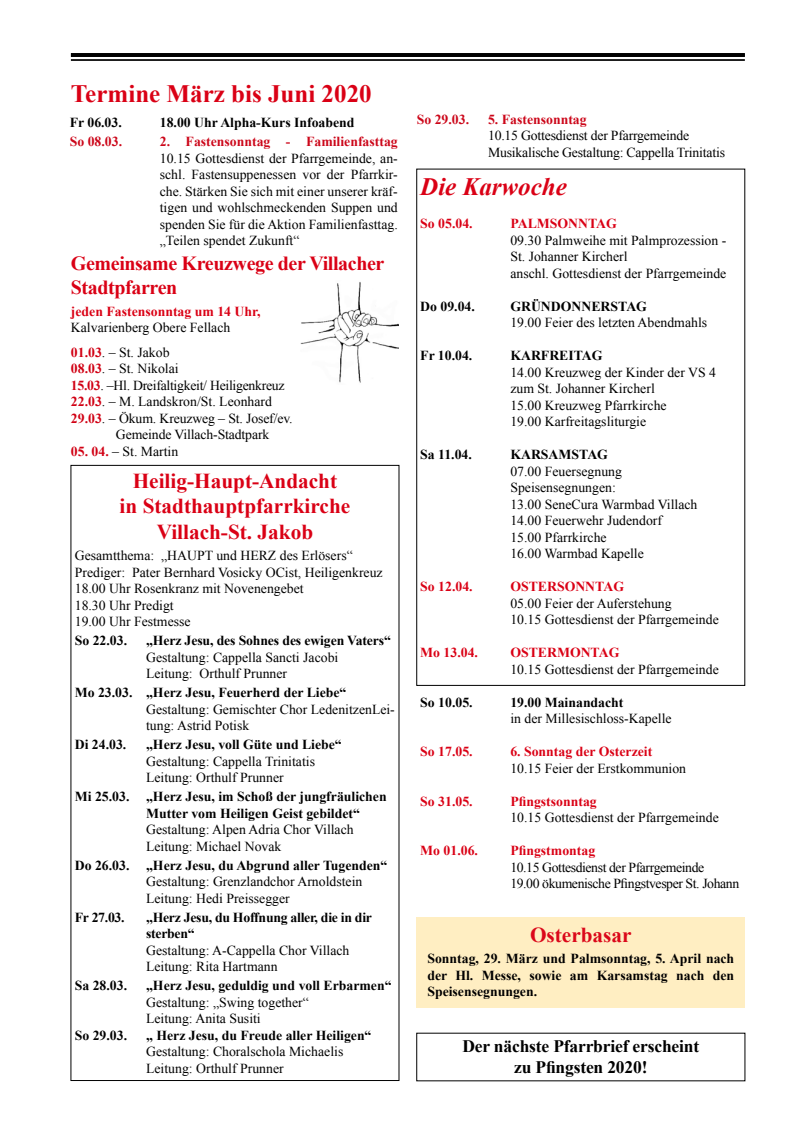
<style>
.page{position:relative;width:798px;height:1134px;background:#fff}
.page>*{position:absolute;margin:0;border:0;box-sizing:border-box;transform-origin:0 0}
.t1{font:700 25px "Times New Roman";color:#da0015}
.t2{font:italic 700 25px "Times New Roman";color:#da0015}
.t3{font:700 21.25px/25.5px "Times New Roman";color:#da0015;text-align:center}
.t4{font:700 21.25px "Times New Roman";color:#db081a}
.t5{font:700 20px/24px "Times New Roman";letter-spacing:-.02em;color:#da0015}
.t6{font:700 17.5px/21px "Times New Roman";letter-spacing:-.01em;color:#000;text-align:center}
.t7{font:13.75px/16.5px "Times New Roman";color:#000}
.t8{font:700 13.75px/16.5px "Times New Roman";color:#000}
.t9{font:700 13.75px "Times New Roman";color:#da0015}
.t10{font:13.75px/16.5px "Times New Roman";letter-spacing:-.03em;color:#000}
.t11{font:700 13.75px "Times New Roman";color:#cc071a}
.t12{font:700 13.75px/16.5px "Times New Roman";letter-spacing:-.02em;color:#000}
.t13{font:13.75px "Times New Roman";letter-spacing:-.02em;color:#000}
.s1{font-weight:700;color:#d10014}
</style>
<div class="page">
<hr style="left:71px;top:53px;width:673px;height:4px;background:#000">
<hr style="left:71px;top:59px;width:673px;height:2px;background:#000">
<img style="left:300px;top:282px;width:99px;height:101px">
<div style="left:416px;top:917px;width:328px;height:90px;background:#ffeec2"></div>
<h1 class="t1" style="left:71px;top:76px;width:302px">Termine März bis Juni 2020</h1>
<p class="t8" style="left:70px;top:114px;width:54px">Fr 06.03.</p>
<p class="t8" style="left:160px;top:114px;width:196px">18.00 Uhr Alpha-Kurs Infoabend</p>
<p class="t11" style="left:70px;top:132px;width:54px">So 08.03.</p>
<p class="t11" style="left:160px;top:132px;width:239px">2. Fastensonntag - Familienfasttag</p>
<p class="t7" style="left:160px;top:150px;width:239px;text-align:justify">10.15 Gottesdienst der Pfarrgemeinde, an&shy;schl. Fastensuppenessen vor der Pfarrkir&shy;che. Stärken Sie sich mit einer unserer kräf&shy;tigen und wohlschmeckenden Suppen und spenden Sie für die Aktion Familienfasttag. „Teilen spendet Zukunft“</p>
<h3 class="t5" style="left:71px;top:251px;width:315px">Gemeinsame Kreuzwege der Villacher<br>Stadtpfarren</h3>
<p class="t9" style="left:71px;top:302px;width:191px">jeden Fastensonntag um 14 Uhr,</p>
<p class="t7" style="left:71px;top:315px;width:161px;line-height:24.4px">Kalvarienberg Obere Fellach<br><span class="s1">01.03</span>. – St. Jakob</p>
<p class="t7" style="left:71px;top:360px;width:109px"><span class="s1">08.03</span>. – St. Nikolai</p>
<p class="t13" style="left:71px;top:376px;width:215px"><span class="s1">15.03</span>. –Hl. Dreifaltigkeit/ Heiligenkreuz</p>
<p class="t7" style="left:71px;top:393px;width:202px"><span class="s1">22.03</span>. – M. Landskron/St. Leonhard</p>
<p class="t7" style="left:71px;top:410px;width:223px"><span class="s1">29.03</span>. – Ökum. Kreuzweg – St. Josef/ev.</p>
<p class="t7" style="left:116px;top:426px;width:155px">Gemeinde Villach-Stadtpark</p>
<p class="t7" style="left:71px;top:443px;width:109px"><span class="s1">05. 04.</span> – St. Martin</p>
<h2 class="t3" style="left:120px;top:467px;width:232px">Heilig-Haupt-Andacht<br>in Stadthauptpfarrkirche<br>Villach-St. Jakob</h2>
<p class="t7" style="left:75px;top:547px;width:309px">Gesamtthema: „HAUPT und HERZ des Erlösers“ Prediger: Pater Bernhard Vosicky OCist, Heiligenkreuz 18.00 Uhr Rosenkranz mit Novenengebet<br>18.30 Uhr Predigt<br>19.00 Uhr Festmesse</p>
<p class="t8" style="left:75px;top:632px;width:54px">So 22.03.</p>
<p class="t8" style="left:146px;top:632px;width:246px">„Herz Jesu, des Sohnes des ewigen Vaters“</p>
<p class="t7" style="left:146px;top:648px;width:194px">Gestaltung: Cappella Sancti Jacobi<br>Leitung: Orthulf Prunner</p>
<p class="t8" style="left:75px;top:684px;width:273px">Mo 23.03. „Herz Jesu, Feuerherd der Liebe“</p>
<p class="t7" style="left:146px;top:700px;width:250px">Gestaltung: Gemischter Chor LedenitzenLei&shy;tung: Astrid Potisk</p>
<p class="t8" style="left:75px;top:736px;width:53px">Di 24.03.</p>
<p class="t8" style="left:146px;top:736px;width:197px">„Herz Jesu, voll Güte und Liebe“</p>
<p class="t7" style="left:146px;top:752px;width:170px">Gestaltung: Cappella Trinitatis<br>Leitung: Orthulf Prunner</p>
<p class="t8" style="left:146px;top:788px;width:242px;text-indent:-71px">Mi 25.03. „Herz Jesu, im Schoß der jungfräulichen<br>Mutter vom Heiligen Geist gebildet“</p>
<p class="t7" style="left:146px;top:821px;width:209px">Gestaltung: Alpen Adria Chor Villach<br>Leitung: Michael Novak</p>
<p class="t8" style="left:75px;top:856px;width:314px">Do 26.03. „Herz Jesu, du Abgrund aller Tugenden“</p>
<p class="t7" style="left:146px;top:873px;width:218px">Gestaltung: Grenzlandchor Arnoldstein<br>Leitung: Hedi Preissegger</p>
<p class="t8" style="left:75px;top:908px;width:51px">Fr 27.03.</p>
<p class="t12" style="left:146px;top:908px;width:227px">„Herz Jesu, du Hoffnung aller, die in dir sterben“</p>
<p class="t7" style="left:146px;top:942px;width:205px">Gestaltung: A-Cappella Chor Villach<br>Leitung: Rita Hartmann</p>
<p class="t8" style="left:75px;top:977px;width:54px">Sa 28.03.</p>
<p class="t8" style="left:146px;top:977px;width:247px">„Herz Jesu, geduldig und voll Erbarmen“</p>
<p class="t7" style="left:146px;top:994px;width:164px">Gestaltung: „Swing together“<br>Leitung: Anita Susiti</p>
<p class="t8" style="left:75px;top:1026px;width:54px">So 29.03.</p>
<p class="t8" style="left:146px;top:1026px;width:227px">„ Herz Jesu, du Freude aller Heiligen“</p>
<p class="t7" style="left:146px;top:1043px;width:199px">Gestaltung: Choralschola Michaelis<br>Leitung: Orthulf Prunner</p>
<p class="t11" style="left:416px;top:109px;width:54px">So 29.03.</p>
<p class="t11" style="left:488px;top:109px;width:100px">5. Fastensonntag</p>
<p class="t7" style="left:488px;top:127px;width:238px">10.15 Gottesdienst der Pfarrgemeinde<br>Musikalische Gestaltung: Cappella Trinitatis</p>
<h1 class="t2" style="left:420px;top:169px;width:148px">Die Karwoche</h1>
<p class="t9" style="left:420px;top:214px;width:54px">So 05.04.</p>
<p class="t9" style="left:510px;top:214px;width:108px">PALMSONNTAG</p>
<p class="t7" style="left:510px;top:231px;width:217px">09.30 Palmweihe mit Palmprozession -<br>St. Johanner Kircherl<br>anschl. Gottesdienst der Pfarrgemeinde</p>
<p class="t8" style="left:420px;top:297px;width:56px">Do 09.04.</p>
<p class="t8" style="left:510px;top:297px;width:138px">GRÜNDONNERSTAG</p>
<p class="t7" style="left:510px;top:314px;width:198px">19.00 Feier des letzten Abendmahls</p>
<p class="t8" style="left:420px;top:347px;width:54px">Fr 10.04.</p>
<p class="t8" style="left:510px;top:347px;width:94px">KARFREITAG</p>
<p class="t7" style="left:510px;top:363px;width:207px">14.00 Kreuzweg der Kinder der VS 4 zum St. Johanner Kircherl<br>15.00 Kreuzweg Pfarrkirche<br>19.00 Karfreitagsliturgie</p>
<p class="t8" style="left:420px;top:446px;width:53px">Sa 11.04.</p>
<p class="t8" style="left:510px;top:446px;width:99px">KARSAMSTAG</p>
<p class="t7" style="left:510px;top:462px;width:188px">07.00 Feuersegnung<br>Speisensegnungen:<br>13.00 SeneCura Warmbad Villach<br>14.00 Feuerwehr Judendorf<br>15.00 Pfarrkirche<br>16.00 Warmbad Kapelle</p>
<p class="t9" style="left:420px;top:577px;width:54px">So 12.04.</p>
<p class="t9" style="left:510px;top:577px;width:115px">OSTERSONNTAG</p>
<p class="t7" style="left:510px;top:594px;width:210px">05.00 Feier der Auferstehung<br>10.15 Gottesdienst der Pfarrgemeinde</p>
<p class="t9" style="left:420px;top:643px;width:59px">Mo 13.04.</p>
<p class="t9" style="left:510px;top:643px;width:110px">OSTERMONTAG</p>
<p class="t7" style="left:510px;top:660px;width:210px">10.15 Gottesdienst der Pfarrgemeinde</p>
<p class="t8" style="left:420px;top:693px;width:54px">So 10.05.</p>
<p class="t8" style="left:510px;top:693px;width:115px">19.00 Mainandacht</p>
<p class="t7" style="left:510px;top:710px;width:163px">in der Millesischloss-Kapelle</p>
<p class="t9" style="left:420px;top:742px;width:54px">So 17.05.</p>
<p class="t9" style="left:510px;top:742px;width:143px">6. Sonntag der Osterzeit</p>
<p class="t7" style="left:510px;top:759px;width:177px">10.15 Feier der Erstkommunion</p>
<p class="t9" style="left:420px;top:791px;width:54px">So 31.05.</p>
<p class="t9" style="left:510px;top:791px;width:88px">Pfingstsonntag</p>
<p class="t7" style="left:510px;top:809px;width:210px">10.15 Gottesdienst der Pfarrgemeinde</p>
<p class="t9" style="left:420px;top:841px;width:59px">Mo 01.06.</p>
<p class="t9" style="left:510px;top:841px;width:86px">Pfingstmontag</p>
<p class="t10" style="left:510px;top:858px;width:230px">10.15 Gottesdienst der Pfarrgemeinde<br>19.00 ökumenische Pfingstvesper St. Johann</p>
<h2 class="t4" style="left:530px;top:920px;width:103px">Osterbasar</h2>
<p class="t8" style="left:427px;top:950px;width:308px;text-align:justify">Sonntag, 29. März und Palmsonntag, 5. April nach der Hl. Messe, sowie am Karsamstag nach den Speisensegnungen.</p>
<p class="t6" style="left:462px;top:1036px;width:238px">Der nächste Pfarrbrief erscheint zu Pfingsten 2020!</p>
</div>
